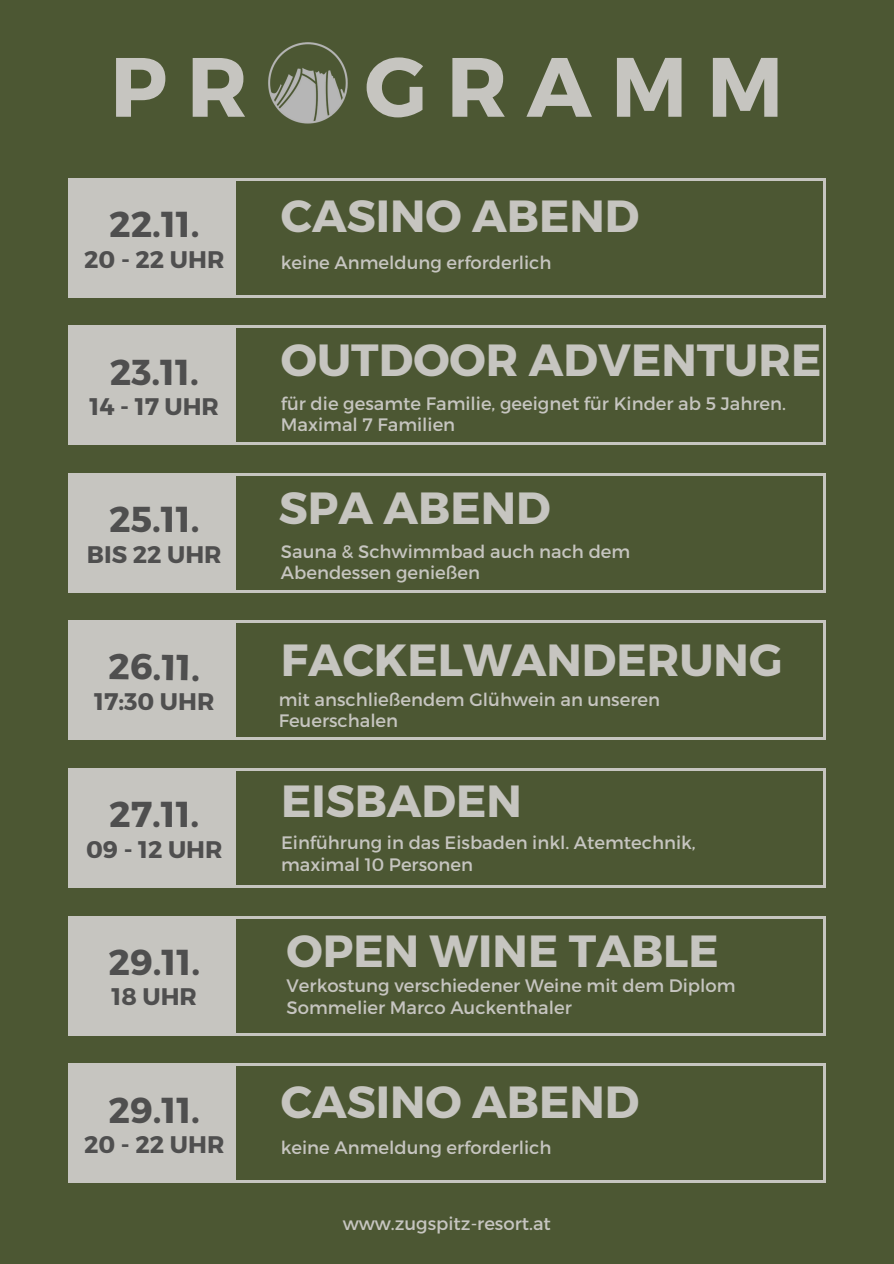
<style>
.page{position:relative;width:894px;height:1264px;background:#fff}
.page>*{position:absolute;margin:0;border:0;box-sizing:border-box;transform-origin:0 0}
.t1{font:700 84px "Montserrat";letter-spacing:.23em;color:#c6c5c0}
.t2{font:700 45px "Montserrat";color:#c6c5c0}
.t3{font:700 36px "Montserrat";color:#4f4f4f}
.t4{font:700 24px "Montserrat";color:#4f4f4f}
.t5{font:18px/21.3px "Montserrat";color:#c6c5c0}
</style>
<div class="page">
<div style="left:0;top:0;width:893px;height:1263px;background:#4c5733"></div>
<div style="left:68px;top:178px;width:757px;height:119px;background:#c6c5c0"></div>
<div style="left:236px;top:181px;width:586px;height:113px;background:#4c5733"></div>
<div style="left:68px;top:325px;width:757px;height:120px;background:#c6c5c0"></div>
<div style="left:236px;top:328px;width:586px;height:114px;background:#4c5733"></div>
<div style="left:68px;top:473px;width:757px;height:119px;background:#c6c5c0"></div>
<div style="left:236px;top:476px;width:586px;height:113px;background:#4c5733"></div>
<div style="left:68px;top:620px;width:757px;height:120px;background:#c6c5c0"></div>
<div style="left:236px;top:623px;width:586px;height:114px;background:#4c5733"></div>
<div style="left:68px;top:768px;width:757px;height:119px;background:#c6c5c0"></div>
<div style="left:236px;top:771px;width:586px;height:113px;background:#4c5733"></div>
<div style="left:68px;top:915px;width:757px;height:120px;background:#c6c5c0"></div>
<div style="left:236px;top:918px;width:586px;height:114px;background:#4c5733"></div>
<div style="left:68px;top:1063px;width:757px;height:119px;background:#c6c5c0"></div>
<div style="left:236px;top:1066px;width:586px;height:113px;background:#4c5733"></div>
<img style="left:268px;top:42px;width:80px;height:81px">
<h2 class="t1" style="left:110px;top:32px;width:139px">PR</h2>
<h2 class="t1" style="left:364px;top:32px;width:420px">GRAMM</h2>
<p class="t3" style="left:109px;top:201px;width:92px">22.11.</p>
<h1 class="t2" style="left:281px;top:187px;width:360px">CASINO ABEND</h1>
<h3 class="t4" style="left:84px;top:243px;width:142px">20 - 22 UHR</h3>
<h4 class="t5" style="left:281px;top:251px;width:272px">keine Anmeldung erforderlich</h4>
<h4 class="t3" style="left:110px;top:348px;width:90px">23.11.</h4>
<h3 class="t2" style="left:281px;top:331px;width:541px">OUTDOOR ADVENTURE</h3>
<h2 class="t4" style="left:90px;top:391px;width:131px">14 - 17 UHR</h2>
<p class="t5" style="left:281px;top:391px;width:506px">für die gesamte Familie, geeignet für Kinder ab 5 Jahren.<br>Maximal 7 Familien</p>
<p class="t3" style="left:109px;top:496px;width:92px">25.11.</p>
<h2 class="t2" style="left:278px;top:478px;width:273px">SPA ABEND</h2>
<h3 class="t4" style="left:87px;top:538px;width:136px">BIS 22 UHR</h3>
<h4 class="t5" style="left:281px;top:539px;width:351px">Sauna &amp; Schwimmbad auch nach dem<br>Abendessen genießen</h4>
<p class="t3" style="left:109px;top:643px;width:93px;rotate:1deg">26.11.</p>
<h2 class="t2" style="left:281px;top:630px;width:503px">FACKELWANDERUNG</h2>
<h3 class="t4" style="left:94px;top:686px;width:122px">17:30 UHR</h3>
<h4 class="t5" style="left:278px;top:688px;width:382px">mit anschließendem Glühwein an unseren<br>Feuerschalen</h4>
<p class="t3" style="left:109px;top:791px;width:92px">27.11.</p>
<h2 class="t2" style="left:281px;top:771px;width:242px">EISBADEN</h2>
<h3 class="t4" style="left:86px;top:833px;width:138px">09 - 12 UHR</h3>
<h4 class="t5" style="left:281px;top:831px;width:416px">Einführung in das Eisbaden inkl. Atemtechnik, maximal 10 Personen</h4>
<p class="t3" style="left:108px;top:938px;width:93px">29.11.</p>
<h2 class="t2" style="left:286px;top:921px;width:433px">OPEN WINE TABLE</h2>
<h3 class="t4" style="left:112px;top:981px;width:87px">18 UHR</h3>
<h4 class="t5" style="left:286px;top:974px;width:450px">Verkostung verschiedener Weine mit dem Diplom<br>Sommelier Marco Auckenthaler</h4>
<p class="t3" style="left:108px;top:1086px;width:93px">29.11.</p>
<h2 class="t2" style="left:281px;top:1072px;width:360px">CASINO ABEND</h2>
<h3 class="t4" style="left:84px;top:1128px;width:142px">20 - 22 UHR</h3>
<h4 class="t5" style="left:281px;top:1136px;width:272px">keine Anmeldung erforderlich</h4>
<p class="t5" style="left:342px;top:1211px;width:210px">www.zugspitz-resort.at</p>
</div>
